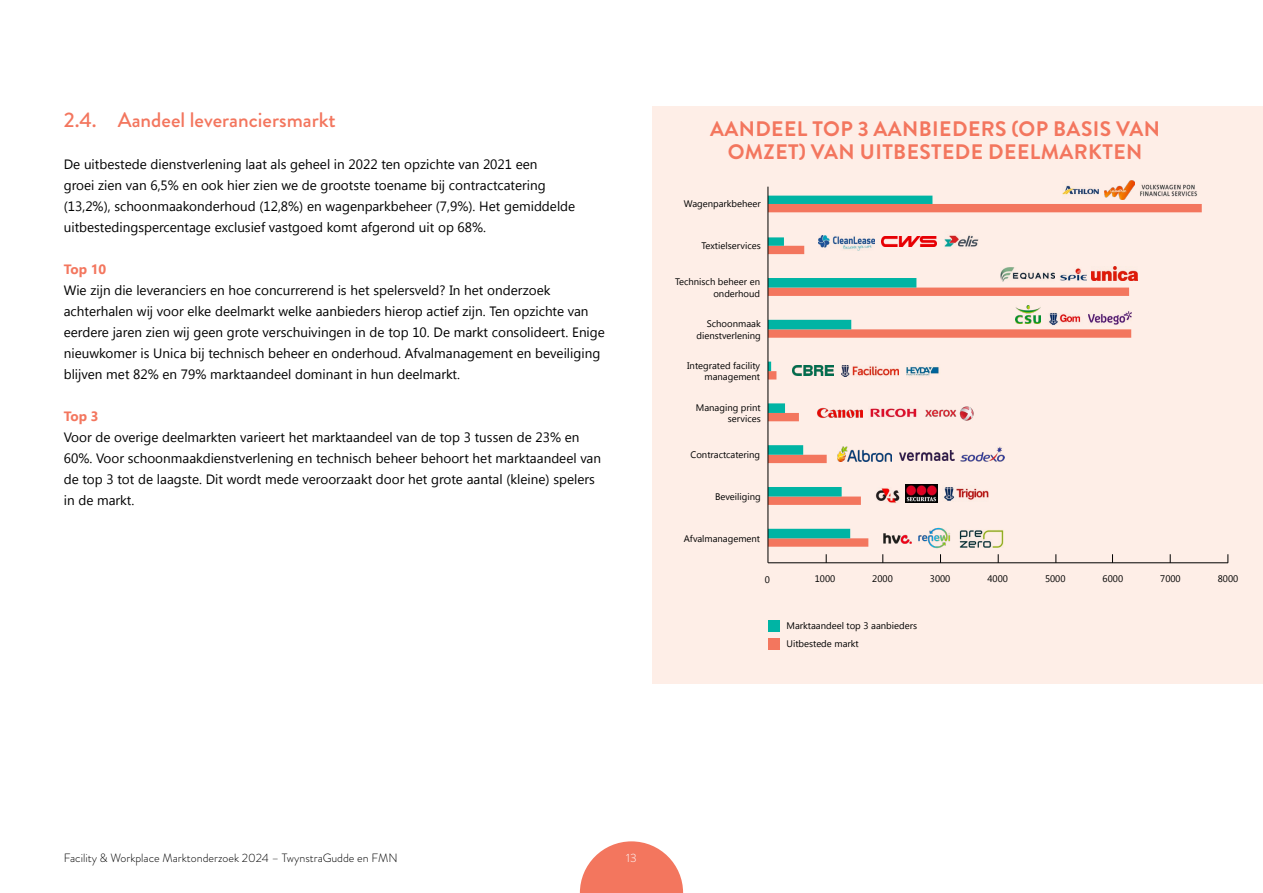
<style>
.page{position:relative;width:1263px;height:893px;background:#fff}
.page>*{position:absolute;margin:0;border:0;box-sizing:border-box;transform-origin:0 0}
.t1{font:700 21px/22.5px "Brandon Grotesque";letter-spacing:.02em;color:#f3765e;text-align:center}
.t2{font:500 21px "Brandon Grotesque";color:#f3765e}
.t3{font:13.5px/21px "Segoe UI";color:#000}
.t4{font:700 13.5px "Segoe UI";color:#f3765e}
.t5{font:300 12px "Brandon Grotesque";color:#000}
.t6{font:300 12px "Brandon Grotesque";color:#fff}
.t7{font:9.45px/11.4px "Segoe UI";color:#000;text-align:right}
</style>
<div class="page">
<svg style="left:580px;top:841px;width:103px;height:52px"></svg>
<div style="left:653px;top:106px;width:610px;height:578px;background:#feeee7"></div>
<svg style="left:769px;top:204px;width:433px;height:343px"></svg>
<svg style="left:769px;top:196px;width:163px;height:342px"></svg>
<hr style="left:768px;top:187px;width:1px;height:376px;background:#000">
<div style="left:768px;top:620px;width:12px;height:12px;background:#00b4a4"></div>
<div style="left:768px;top:638px;width:12px;height:12px;background:#f3765e"></div>
<img style="left:1062px;top:185px;width:36px;height:10px">
<img style="left:1104px;top:181px;width:30px;height:19px">
<img style="left:1140px;top:184px;width:58px;height:13px">
<img style="left:818px;top:235px;width:56px;height:15px">
<img style="left:881px;top:236px;width:56px;height:10px">
<img style="left:1015px;top:305px;width:25px;height:19px">
<img style="left:1045px;top:309px;width:38px;height:18px">
<img style="left:792px;top:365px;width:41px;height:10px">
<img style="left:841px;top:366px;width:57px;height:11px">
<img style="left:961px;top:447px;width:44px;height:14px">
<img style="left:817px;top:408px;width:45px;height:10px">
<img style="left:869px;top:407px;width:50px;height:12px">
<img style="left:924px;top:405px;width:51px;height:16px">
<img style="left:838px;top:447px;width:53px;height:14px">
<img style="left:899px;top:451px;width:55px;height:10px">
<img style="left:874px;top:487px;width:29px;height:16px">
<img style="left:905px;top:485px;width:32px;height:18px">
<img style="left:942px;top:486px;width:49px;height:16px">
<img style="left:883px;top:533px;width:28px;height:11px">
<img style="left:917px;top:527px;width:34px;height:22px">
<hr style="left:768px;top:562px;width:460px;height:1px;background:#000">
<img style="left:944px;top:232px;width:34px;height:19px">
<img style="left:1000px;top:267px;width:54px;height:14px">
<img style="left:1060px;top:268px;width:27px;height:13px">
<img style="left:1091px;top:267px;width:47px;height:14px">
<img style="left:1088px;top:311px;width:44px;height:14px">
<img style="left:907px;top:365px;width:33px;height:12px">
<img style="left:959px;top:529px;width:44px;height:19px">
<h1 class="t2" style="left:64px;top:106px;width:273px">2.4. Aandeel leveranciersmarkt</h1>
<p class="t3" style="left:64px;top:153px;width:513px">De uitbestede dienstverlening laat als geheel in 2022 ten opzichte van 2021 een<br>groei zien van 6,5% en ook hier zien we de grootste toename bij contractcatering (13,2%), schoonmaakonderhoud (12,8%) en wagenparkbeheer (7,9%). Het gemiddelde uitbestedingspercentage exclusief vastgoed komt afgerond uit op 68%.</p>
<p class="t4" style="left:64px;top:259px;width:44px">Top 10</p>
<p class="t3" style="left:64px;top:279px;width:543px">Wie zijn die leveranciers en hoe concurrerend is het spelersveld? In het onderzoek achterhalen wij voor elke deelmarkt welke aanbieders hierop actief zijn. Ten opzichte van eerdere jaren zien wij geen grote verschuivingen in de top 10. De markt consolideert. Enige nieuwkomer is Unica bij technisch beheer en onderhoud. Afvalmanagement en beveiliging blijven met 82% en 79% marktaandeel dominant in hun deelmarkt.</p>
<p class="t4" style="left:64px;top:406px;width:36px">Top 3</p>
<p class="t3" style="left:64px;top:426px;width:539px">Voor de overige deelmarkten varieert het marktaandeel van de top 3 tussen de 23% en 60%. Voor schoonmaakdienstverlening en technisch beheer behoort het marktaandeel van de top 3 tot de laagste. Dit wordt mede veroorzaakt door het grote aantal (kleine) spelers in de markt.</p>
<h1 class="t1" style="left:710px;top:118px;width:452px">AANDEEL TOP 3 AANBIEDERS (OP BASIS VAN<br>OMZET) VAN UITBESTEDE DEELMARKTEN</h1>
<p class="t7" style="left:684px;top:198px;width:78px">Wagenparkbeheer</p>
<p class="t7" style="left:702px;top:240px;width:61px">Textielservices</p>
<p class="t7" style="left:675px;top:276px;width:87px">Technisch beheer en onderhoud</p>
<p class="t7" style="left:696px;top:318px;width:66px">Schoonmaak dienstverlening</p>
<p class="t7" style="left:687px;top:359px;width:75px">Integrated facility management</p>
<p class="t7" style="left:696px;top:401px;width:66px">Managing print services</p>
<p class="t7" style="left:690px;top:449px;width:71px">Contractcatering</p>
<p class="t7" style="left:715px;top:491px;width:47px">Beveiliging</p>
<p class="t7" style="left:684px;top:532px;width:78px">Afvalmanagement</p>
<p class="t7" style="left:815px;top:572px;width:22px">1000</p>
<p class="t7" style="left:765px;top:573px;width:7px">0</p>
<p class="t7" style="left:872px;top:572px;width:22px">2000</p>
<p class="t7" style="left:930px;top:572px;width:22px">3000</p>
<p class="t7" style="left:987px;top:572px;width:22px">4000</p>
<p class="t7" style="left:1045px;top:572px;width:22px">5000</p>
<p class="t7" style="left:1103px;top:572px;width:22px">6000</p>
<p class="t7" style="left:1160px;top:572px;width:22px">7000</p>
<p class="t7" style="left:1218px;top:572px;width:22px">8000</p>
<p class="t7" style="left:786px;top:616px;width:132px;line-height:18.1px;text-align:left">Marktaandeel top 3 aanbieders<br>Uitbestede markt</p>
<p class="t5" style="left:64px;top:850px;width:335px">Facility &amp; Workplace Marktonderzoek 2024 – TwynstraGudde en FMN</p>
<p class="t6" style="left:626px;top:850px;width:12px">13</p>
</div>
